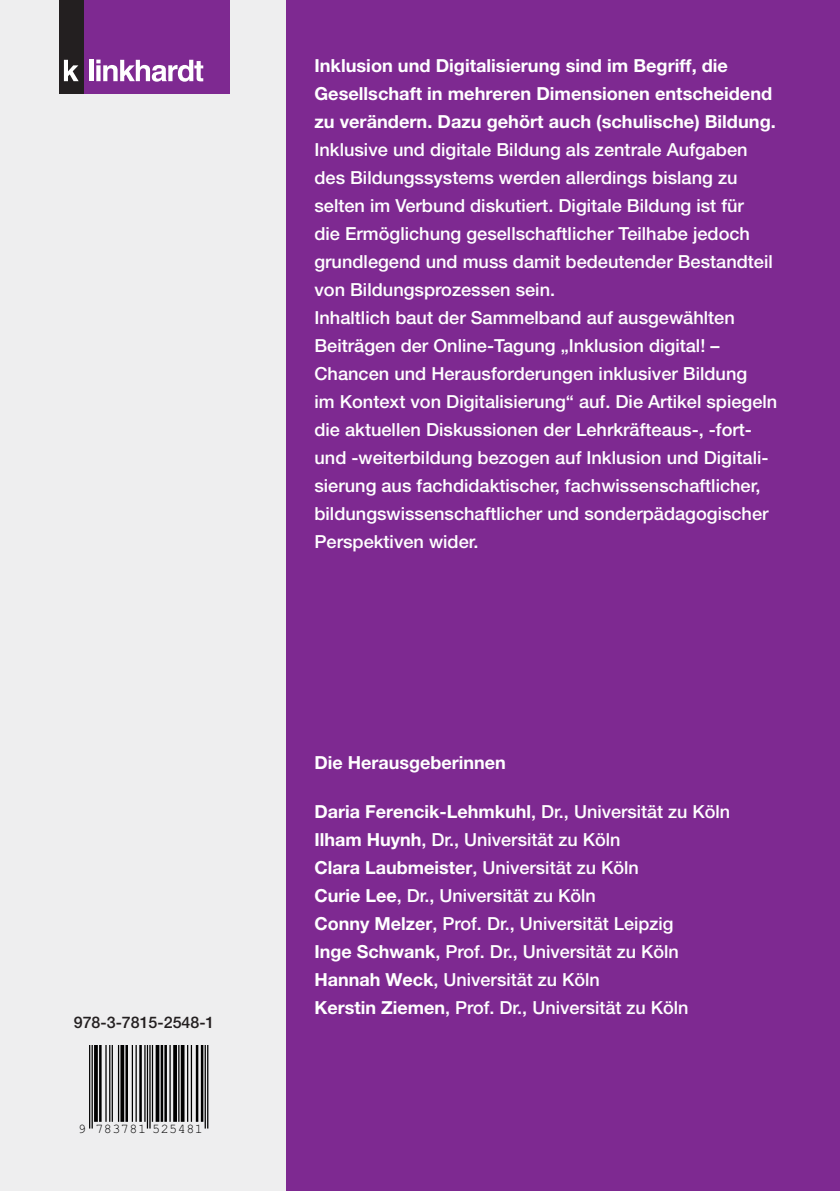
<style>
.page{position:relative;width:840px;height:1191px;background:#fff}
.page>*{position:absolute;margin:0;border:0;box-sizing:border-box;transform-origin:0 0}
.t1{font:500 18px/28px "Helvetica Neue LT Pro";color:#fff}
.t2{font:700 18px/28px "Helvetica Neue LT Pro";color:#fff}
.t3{font:500 16px "Helvetica Neue LT Pro";color:#231f20}
.t4{font:13.4px "Arial";letter-spacing:.035em;color:#000}
.s1{font-weight:700}
</style>
<div class="page">
<div style="left:0;top:0;width:839px;height:1191px;background:#eeeeef"></div>
<div style="left:286px;top:0;width:553px;height:1191px;background:#7e2991"></div>
<div style="left:59px;top:0;width:170px;height:94px;background:#7e2991"></div>
<div style="left:59px;top:0;width:25px;height:94px;background:#231f20"></div>
<svg style="left:64px;top:60px;width:15px;height:21px"></svg>
<div style="left:89px;top:60px;width:5px;height:21px;background:#fff"></div>
<svg style="left:96px;top:60px;width:107px;height:22px"></svg>
<hr style="left:89px;top:1045px;width:1px;height:83px;background:#000">
<hr style="left:91px;top:1045px;width:2px;height:83px;background:#000">
<svg style="left:94px;top:1045px;width:4px;height:76px"></svg>
<hr style="left:99px;top:1045px;width:3px;height:76px;background:#000">
<hr style="left:105px;top:1045px;width:2px;height:76px;background:#000">
<hr style="left:109px;top:1045px;width:1px;height:76px;background:#000">
<hr style="left:112px;top:1045px;width:1px;height:76px;background:#000">
<hr style="left:118px;top:1045px;width:1px;height:76px;background:#000">
<svg style="left:120px;top:1045px;width:4px;height:76px"></svg>
<hr style="left:125px;top:1045px;width:3px;height:76px;background:#000">
<hr style="left:132px;top:1045px;width:1px;height:76px;background:#000">
<hr style="left:135px;top:1045px;width:2px;height:76px;background:#000">
<hr style="left:139px;top:1045px;width:3px;height:76px;background:#000">
<hr style="left:144px;top:1045px;width:1px;height:76px;background:#000">
<hr style="left:147px;top:1045px;width:1px;height:83px;background:#000">
<hr style="left:149px;top:1045px;width:1px;height:83px;background:#000">
<hr style="left:152px;top:1045px;width:1px;height:76px;background:#000">
<svg style="left:155px;top:1045px;width:4px;height:76px"></svg>
<hr style="left:160px;top:1045px;width:3px;height:76px;background:#000">
<hr style="left:164px;top:1045px;width:3px;height:76px;background:#000">
<hr style="left:169px;top:1045px;width:2px;height:76px;background:#000">
<svg style="left:173px;top:1045px;width:4px;height:76px"></svg>
<hr style="left:178px;top:1045px;width:1px;height:76px;background:#000">
<hr style="left:181px;top:1045px;width:3px;height:76px;background:#000">
<hr style="left:187px;top:1045px;width:1px;height:76px;background:#000">
<hr style="left:191px;top:1045px;width:1px;height:76px;background:#000">
<hr style="left:196px;top:1045px;width:2px;height:76px;background:#000">
<hr style="left:201px;top:1045px;width:2px;height:76px;background:#000">
<hr style="left:204px;top:1045px;width:2px;height:83px;background:#000">
<hr style="left:207px;top:1045px;width:1px;height:83px;background:#000">
<p class="t3" style="left:74px;top:1013px;width:142px">978-3-7815-2548-1</p>
<p class="t4" style="left:78px;top:1120px;width:126px">9 783781 525481</p>
<p class="t2" style="left:314px;top:51px;width:462px">Inklusion und Digitalisierung sind im Begriff, die<br>Gesellschaft in mehreren Dimensionen entscheidend zu verändern. Dazu gehört auch (schulische) Bildung.</p>
<p class="t1" style="left:314px;top:135px;width:464px">Inklusive und digitale Bildung als zentrale Aufgaben des Bildungssystems werden allerdings bislang zu selten im Verbund diskutiert. Digitale Bildung ist für<br>die Ermöglichung gesellschaftlicher Teilhabe jedoch grundlegend und muss damit bedeutender Bestandteil von Bildungsprozessen sein.<br>Inhaltlich baut der Sammelband auf ausgewählten Beiträgen der Online-Tagung „Inklusion digital! – Chancen und Herausforderungen inklusiver Bildung<br>im Kontext von Digitalisierung“ auf. Die Artikel spiegeln die aktuellen Diskussionen der Lehrkräfteaus-, -fort&shy;und -weiterbildung bezogen auf Inklusion und Digitali&shy;sierung aus fachdidaktischer, fachwissenschaftlicher, bildungswissenschaftlicher und sonderpädagogischer Perspektiven wider.</p>
<p class="t2" style="left:314px;top:748px;width:193px">Die Herausgeberinnen</p>
<p class="t1" style="left:314px;top:797px;width:417px"><span class="s1">Daria Ferencik-Lehmkuhl</span>, Dr., Universität zu Köln <span class="s1">Ilham Huynh</span>, Dr., Universität zu Köln<br><span class="s1">Clara Laubmeister</span>, Universität zu Köln<br><span class="s1">Curie Lee</span>, Dr., Universität zu Köln<br><span class="s1">Conny Melzer</span>, Prof. Dr., Universität Leipzig<br><span class="s1">Inge Schwank</span>, Prof. Dr., Universität zu Köln <span class="s1">Hannah Weck</span>, Universität zu Köln<br><span class="s1">Kerstin Ziemen</span>, Prof. Dr., Universität zu Köln</p>
</div>
